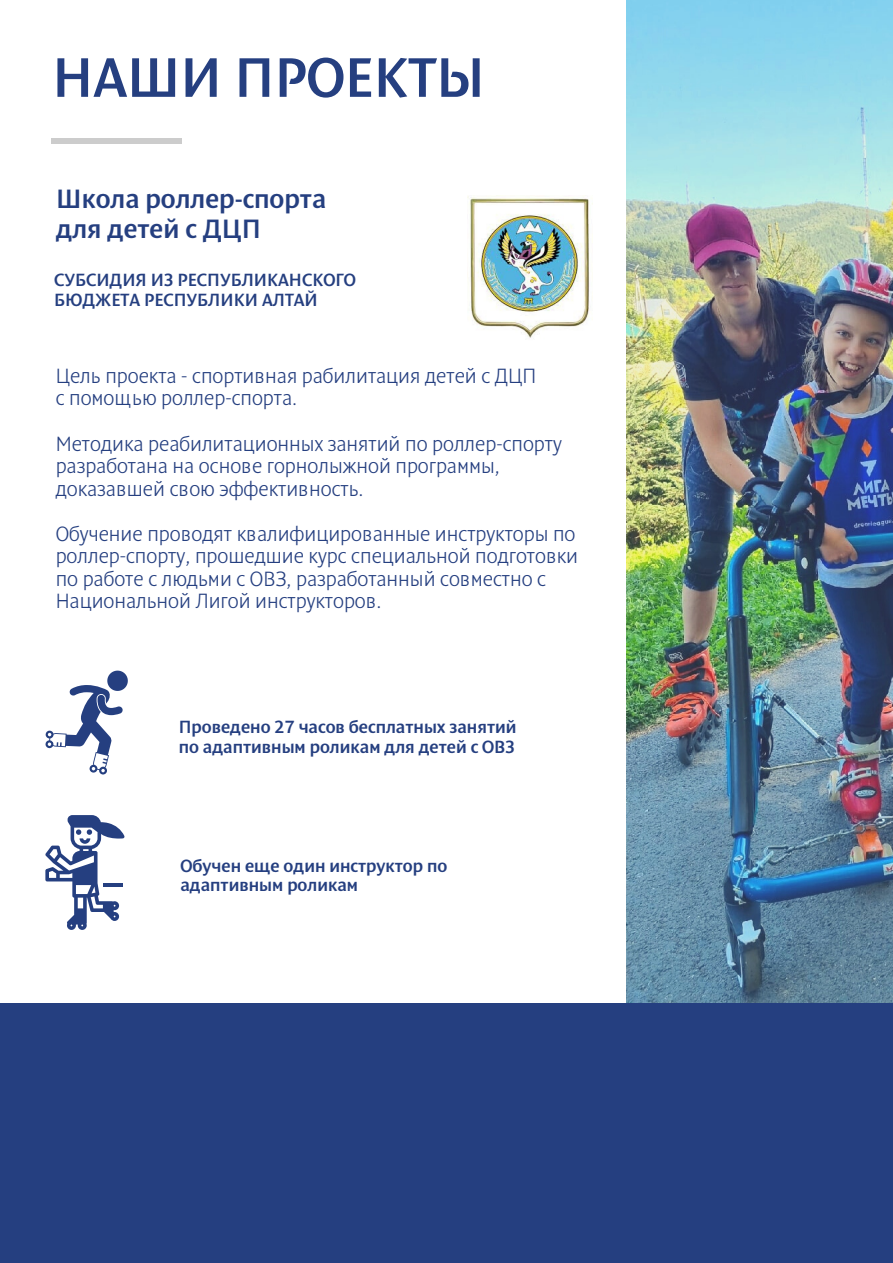
<style>
.page{position:relative;width:893px;height:1263px;background:#fff}
.page>*{position:absolute;margin:0;border:0;box-sizing:border-box;transform-origin:0 0}
.t1{font:56.55px "Denda New C";color:#253f80}
.t2{font:27px/29px "Denda New C";color:#253f80}
.t3{font:21px/22.5px "Denda New Light C";color:#253f80}
.t4{font:18px/19.4px "Denda New C";color:#253f80}
</style>
<div class="page">
<div style="left:52px;top:138px;width:130px;height:6px;background:#ccc"></div>
<img style="left:627px;top:0;width:266px;height:1003px">
<div style="left:0;top:1003px;width:893px;height:260px;background:#253f80"></div>
<svg style="left:45px;top:671px;width:83px;height:103px"></svg>
<svg style="left:45px;top:815px;width:80px;height:115px"></svg>
<hr style="left:103px;top:883px;width:20px;height:4px;background:#253f80">
<img style="left:467px;top:195px;width:123px;height:143px">
<h1 class="t1" style="left:52px;top:52px;width:434px">НАШИ ПРОЕКТЫ</h1>
<p class="t2" style="left:56px;top:186px;width:272px">Школа роллер-спорта для детей с ДЦП</p>
<p class="t4" style="left:54px;top:271px;width:303px">СУБСИДИЯ ИЗ РЕСПУБЛИКАНСКОГО<br>БЮДЖЕТА РЕСПУБЛИКИ АЛТАЙ</p>
<p class="t3" style="left:56px;top:366px;width:482px">Цель проекта - спортивная рабилитация детей с ДЦП с помощью роллер-спорта.</p>
<p class="t3" style="left:56px;top:433px;width:508px">Методика реабилитационных занятий по роллер-спорту разработана на основе горнолыжной программы, доказавшей свою эффективность.</p>
<p class="t3" style="left:56px;top:523px;width:524px">Обучение проводят квалифицированные инструкторы по роллер-спорту, прошедшие курс специальной подготовки по работе с людьми с ОВЗ, разработанный совместно с Национальной Лигой инструкторов.</p>
<p class="t4" style="left:179px;top:718px;width:339px">Проведено 27 часов бесплатных занятий по адаптивным роликам для детей с ОВЗ</p>
<p class="t4" style="left:180px;top:857px;width:268px">Обучен еще один инструктор по адаптивным роликам</p>
</div>
